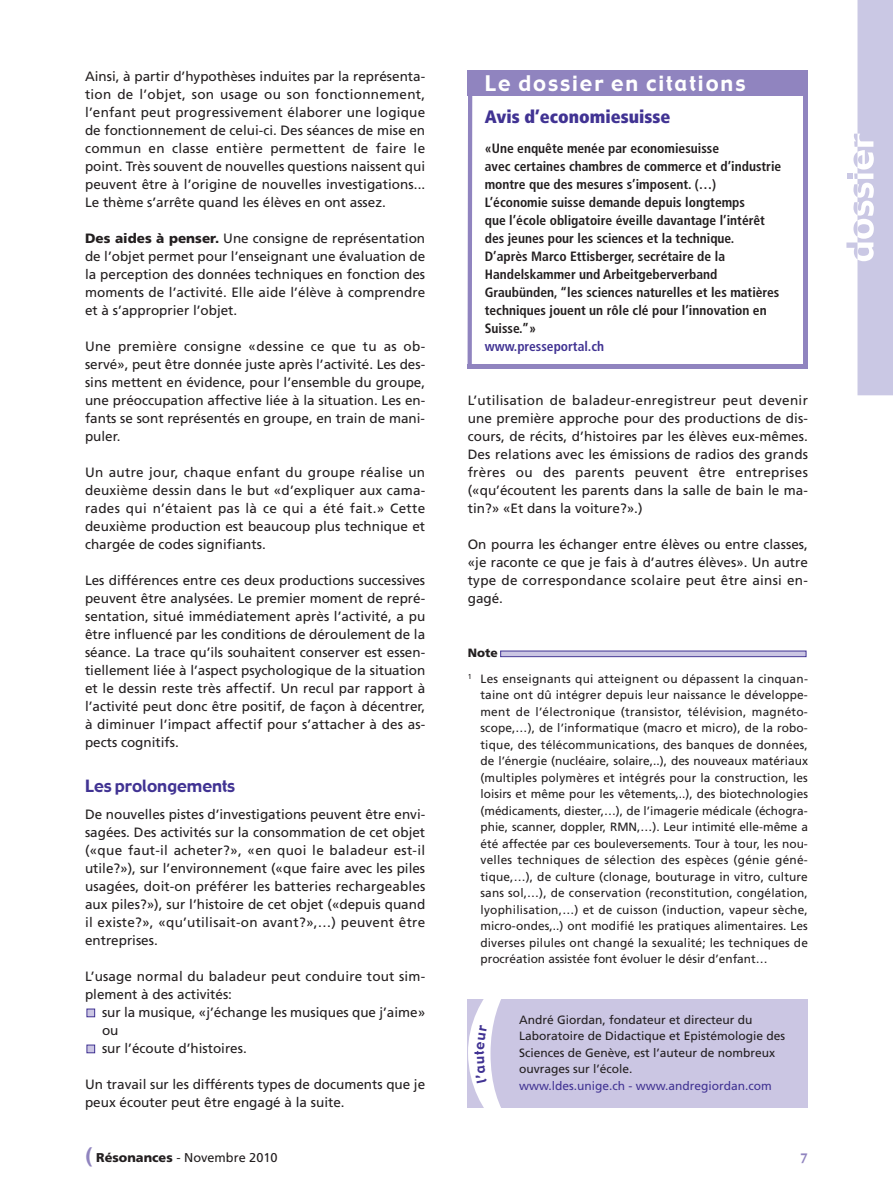
<style>
.page{position:relative;width:893px;height:1191px;background:#fff}
.page>*{position:absolute;margin:0;border:0;box-sizing:border-box;transform-origin:0 0}
.t1{font:150px "Gadget";color:#fff}
.t2{font:21px "Gadget";letter-spacing:.095em;color:#fff}
.t3{font:900 condensed 18px "Frutiger";color:#413393}
.t4{font:16.5px "Gadget";color:#413393}
.t5{font:13.5px/18px "Frutiger";color:#231f20;text-align:justify}
.t6{font:700 condensed 13.5px/18px "Frutiger";color:#231f20}
.t7{font:700 condensed 13.5px "Frutiger";color:#413393}
.t8{font:12.75px "Frutiger";color:#231f20}
.t9{font:12.75px "Gadget";color:#9084bf}
.t10{font:12px/16.5px "Frutiger";color:#231f20;text-align:justify}
.t11{font:12px/25.5px "Frutiger";letter-spacing:.02em;color:#231f20}
.t12{font:12px "Frutiger";color:#413393}
.s1{font-weight:900}
.s2{font-family:"Gadget";font-size:21px;color:#9084bf}
</style>
<div class="page">
<div style="left:87px;top:1009px;width:7px;height:7px;background:#cbc6e3"></div>
<div style="left:87px;top:1008px;width:8px;height:9px;border:1px solid #413393"></div>
<div style="left:87px;top:1045px;width:7px;height:7px;background:#cbc6e3"></div>
<div style="left:87px;top:1044px;width:8px;height:9px;border:1px solid #413393"></div>
<div style="left:501px;top:651px;width:305px;height:5px;background:#cbc6e3"></div>
<div style="left:500px;top:650px;width:306px;height:7px;border:1px solid #413393"></div>
<svg style="left:846px;top:0;width:47px;height:395px"></svg>
<div style="left:468px;top:999px;width:340px;height:108px;background:#cbc6e3"></div>
<hr style="left:468px;top:365px;width:340px;height:4px;background:#9084bf">
<svg style="left:468px;top:96px;width:4px;height:269px"></svg>
<hr style="left:804px;top:70px;width:4px;height:299px;background:#9084bf">
<div style="left:468px;top:70px;width:340px;height:26px;background:#9084bf"></div>
<p class="t5" style="left:85px;top:68px;width:342px">Ainsi, à partir d’hypothèses induites par la représenta&shy;tion de l’objet, son usage ou son fonctionnement, l’enfant peut progressivement élaborer une logique de fonctionnement de celui-ci. Des séances de mise en commun en classe entière permettent de faire le point. Très souvent de nouvelles questions naissent qui peuvent être à l’origine de nouvelles investigations...<br>Le thème s’arrête quand les élèves en ont assez.</p>
<p class="t5" style="left:85px;top:230px;width:342px"><span class="s1">Des aides à penser.</span> Une consigne de représentation de l’objet permet pour l’enseignant une évaluation de la perception des données techniques en fonction des moments de l’activité. Elle aide l’élève à comprendre et à s’approprier l’objet.</p>
<p class="t5" style="left:85px;top:338px;width:342px">Une première consigne «dessine ce que tu as ob&shy;servé», peut être donnée juste après l’activité. Les des&shy;sins mettent en évidence, pour l’ensemble du groupe, une préoccupation affective liée à la situation. Les en&shy;fants se sont représentés en groupe, en train de mani&shy;puler.</p>
<p class="t5" style="left:85px;top:464px;width:342px">Un autre jour, chaque enfant du groupe réalise un deuxième dessin dans le but «d’expliquer aux cama&shy;rades qui n’étaient pas là ce qui a été fait.» Cette deuxième production est beaucoup plus technique et chargée de codes signifiants.</p>
<p class="t5" style="left:85px;top:572px;width:342px">Les différences entre ces deux productions successives peuvent être analysées. Le premier moment de repré&shy;sentation, situé immédiatement après l’activité, a pu être influencé par les conditions de déroulement de la séance. La trace qu’ils souhaitent conserver est essen&shy;tiellement liée à l’aspect psychologique de la situation et le dessin reste très affectif. Un recul par rapport à l’activité peut donc être positif, de façon à décentrer, à diminuer l’impact affectif pour s’attacher à des as&shy;pects cognitifs.</p>
<p class="t4" style="left:85px;top:779px;width:152px">Les prolongements</p>
<p class="t5" style="left:85px;top:806px;width:342px">De nouvelles pistes d’investigations peuvent être envi&shy;sagées. Des activités sur la consommation de cet objet («que faut-il acheter?», «en quoi le baladeur est-il utile?»), sur l’environnement («que faire avec les piles usagées, doit-on préférer les batteries rechargeables aux piles?»), sur l’histoire de cet objet («depuis quand il existe?», «qu’utilisait-on avant?»,…) peuvent être entreprises.</p>
<p class="t5" style="left:85px;top:968px;width:342px">L’usage normal du baladeur peut conduire tout sim&shy;plement à des activités:</p>
<p class="t5" style="left:102px;top:1004px;width:325px;text-align:left">sur la musique, «j’échange les musiques que j’aime» ou<br>sur l’écoute d’histoires.</p>
<p class="t5" style="left:85px;top:1076px;width:342px">Un travail sur les différents types de documents que je peux écouter peut être engagé à la suite.</p>
<h2 class="t2" style="left:485px;top:75px;width:262px">Le dossier en citations</h2>
<h3 class="t3" style="left:485px;top:109px;width:187px">Avis d’economiesuisse</h3>
<p class="t6" style="left:485px;top:140px;width:298px">«Une enquête menée par economiesuisse<br>avec certaines chambres de commerce et d’industrie montre que des mesures s’imposent. (…)<br>L’économie suisse demande depuis longtemps<br>que l’école obligatoire éveille davantage l’intérêt des jeunes pour les sciences et la technique.<br>D’après Marco Ettisberger, secrétaire de la Handelskammer und Arbeitgeberverband Graubünden, “les sciences naturelles et les matières techniques jouent un rôle clé pour l’innovation en Suisse.”»</p>
<p class="t7" style="left:485px;top:341px;width:121px">www.presseportal.ch</p>
<p class="t5" style="left:468px;top:392px;width:342px">L’utilisation de baladeur-enregistreur peut devenir une première approche pour des productions de dis&shy;cours, de récits, d’histoires par les élèves eux-mêmes.<br>Des relations avec les émissions de radios des grands frères ou des parents peuvent être entreprises («qu’écoutent les parents dans la salle de bain le ma&shy;tin?» «Et dans la voiture?».)</p>
<p class="t5" style="left:468px;top:536px;width:342px">On pourra les échanger entre élèves ou entre classes, «je raconte ce que je fais à d’autres élèves». Un autre type de correspondance scolaire peut être ainsi en&shy;gagé.</p>
<p class="t11" style="left:468px;top:641px;width:342px"><span class="s1">Note<br></span><sup>1</sup> Les enseignants qui atteignent ou dépassent la cinquan-</p>
<p class="t10" style="left:480px;top:687px;width:329px">taine ont dû intégrer depuis leur naissance le développe&shy;ment de l’électronique (transistor, télévision, magnéto&shy;scope,…), de l’informatique (macro et micro), de la robo&shy;tique, des télécommunications, des banques de données, de l’énergie (nucléaire, solaire,..), des nouveaux matériaux (multiples polymères et intégrés pour la construction, les loisirs et même pour les vêtements,..), des biotechnologies (médicaments, diester,…), de l’imagerie médicale (échogra&shy;phie, scanner, doppler, RMN,…). Leur intimité elle-même a été affectée par ces bouleversements. Tour à tour, les nou&shy;velles techniques de sélection des espèces (génie géné&shy;tique,…), de culture (clonage, bouturage in vitro, culture sans sol,…), de conservation (reconstitution, congélation, lyophilisation,…) et de cuisson (induction, vapeur sèche, micro-ondes,..) ont modifié les pratiques alimentaires. Les diverses pilules ont changé la sexualité; les techniques de procréation assistée font évoluer le désir d’enfant…</p>
<h1 class="t1" style="left:459px;top:984px;width:54px">(</h1>
<p class="t10" style="left:519px;top:1012px;width:268px;text-align:left">André Giordan, fondateur et directeur du Laboratoire de Didactique et Epistémologie des Sciences de Genève, est l’auteur de nombreux ouvrages sur l’école.</p>
<p class="t12" style="left:519px;top:1080px;width:254px">www.ldes.unige.ch - www.andregiordan.com</p>
<p class="t8" style="left:85px;top:1152px;width:194px"><span class="s2">(</span> <span class="s1">Résonances</span> - Novembre 2010</p>
<p class="t9" style="left:800px;top:1153px;width:9px">7</p>
</div>
